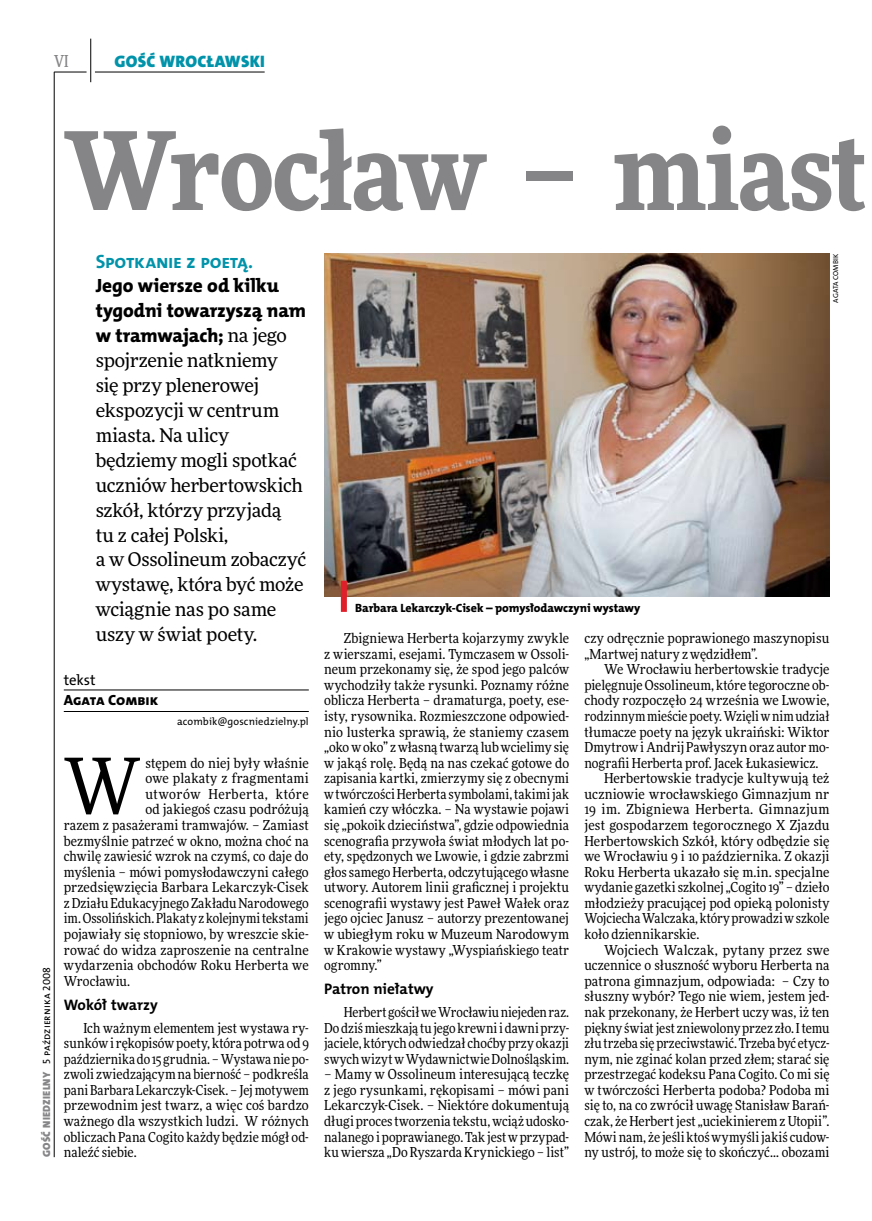
<style>
.page{position:relative;width:872px;height:1221px;background:#fff}
.page>*{position:absolute;margin:0;border:0;box-sizing:border-box;transform-origin:0 0}
.t1{font:900 108px "Freeday Narrow";letter-spacing:-.02em;color:#858486}
.t2{font:78.15px "Freeday Narrow News";color:#000}
.t3{font:19.35px/24.9px "The Mix HP8 Ex Bld";letter-spacing:-.015em;color:#000}
.t4{font:19.35px "The Mix HP7 Bld";letter-spacing:-.015em;color:#0093aa}
.t5{font:18.9px/24.9px "Freeday News";letter-spacing:-.015em;color:#000}
.t6{font:16.65px "The Mix HP9 Blk";letter-spacing:.02em;color:#0093aa}
.t7{font:500 16.5px "Freeday Narrow";color:#858486;scale:.9 1}
.t8{font:15.3px "The Mix HP7 Bld";color:#000}
.t9{font:14.85px "The Mix HP8 Ex Bld";letter-spacing:-.005em;color:#000}
.t10{font:14.85px "The Mix HP5 Plain";color:#000}
.t11{font:13.8px/15.6px "Freeday Narrow News";letter-spacing:.005em;color:#000;text-align:justify}
.t12{font:13.8px "Freeday Narrow News";letter-spacing:.025em;color:#000}
.t13{font:13.8px "Freeday Narrow News";letter-spacing:.03em;color:#000}
.t14{font:12px "The Mix HP8 Ex Bld";letter-spacing:-.005em;color:#000}
.t15{font:10.5px "The Mix HP5 Plain";letter-spacing:.01em;color:#000}
.t16{font:7.2px "The Mix HP5 Plain";letter-spacing:.005em;color:#000}
.s1{font-family:"The Mix HP9 Blk";color:#858486}
.s2{font-family:"Freeday News";font-size:18.9px}
</style>
<div class="page">
<hr style="left:54px;top:72px;width:1px;height:1085px;background:#000">
<hr style="left:90px;top:39px;width:1px;height:43px;background:#000">
<hr style="left:54px;top:72px;width:33px;height:1px;background:#000">
<hr style="left:95px;top:72px;width:170px;height:1px;background:#000">
<img style="left:324px;top:253px;width:505px;height:343px">
<div style="left:341px;top:580px;width:6px;height:32px;background:#df1f2a"></div>
<hr style="left:64px;top:689px;width:245px;height:1px;background:#000">
<hr style="left:64px;top:711px;width:245px;height:1px;background:#000">
<p class="t7" style="left:54px;top:50px;width:17px">VI</p>
<p class="t6" style="left:114px;top:50px;width:152px">GOŚĆ WROCŁAWSKI</p>
<h1 class="t1" style="left:64px;top:100px;width:804px">Wrocław – miast</h1>
<p class="t15" style="left:40px;top:1156px;width:192px;rotate:-90deg"><span class="s1">GOŚĆ NIEDZIELNY</span> 5 października 2008</p>
<h3 class="t4" style="left:96px;top:248px;width:159px">Spotkanie z poetą.</h3>
<h3 class="t3" style="left:96px;top:273px;width:212px">Jego wiersze od kilku tygodni towarzyszą nam w tramwajach; <span class="s2">na jego</span></h3>
<p class="t5" style="left:96px;top:347px;width:212px">spojrzenie natkniemy<br>się przy plenerowej ekspozycji w centrum miasta. Na ulicy będziemy mogli spotkać uczniów herbertowskich szkół, którzy przyjadą<br>tu z całej Polski,<br>a w Ossolineum zobaczyć wystawę, która być może wciągnie nas po same uszy w świat poety.</p>
<p class="t10" style="left:64px;top:670px;width:33px">tekst</p>
<p class="t9" style="left:64px;top:690px;width:96px">Agata Combik</p>
<p class="t15" style="left:177px;top:714px;width:133px">acombik@goscniedzielny.pl</p>
<h2 class="t2" style="left:64px;top:738px;width:78px">W</h2>
<p class="t11" style="left:145px;top:754px;width:165px">stępem do niej były właśnie</p>
<p class="t11" style="left:145px;top:770px;width:165px">owe plakaty z fragmentami</p>
<p class="t13" style="left:145px;top:785px;width:165px">utworów Herberta, które</p>
<p class="t11" style="left:145px;top:801px;width:165px">od jakiegoś czasu podróżują</p>
<p class="t11" style="left:64px;top:817px;width:246px">razem z pasażerami tramwajów. – Zamiast</p>
<p class="t11" style="left:64px;top:832px;width:246px">bezmyślnie patrzeć w okno, można choć na</p>
<p class="t11" style="left:64px;top:848px;width:246px">chwilę zawiesić wzrok na czymś, co daje do</p>
<p class="t11" style="left:64px;top:863px;width:246px">myślenia – mówi pomysłodawczyni całego</p>
<p class="t11" style="left:64px;top:879px;width:246px">przedsięwzięcia Barbara Lekarczyk-Cisek</p>
<p class="t11" style="left:64px;top:895px;width:246px">zDziału Edukacyjnego Zakładu Narodowego</p>
<p class="t11" style="left:64px;top:910px;width:246px">im. Ossolińskich. Plakaty z kolejnymi tekstami</p>
<p class="t11" style="left:64px;top:926px;width:246px">pojawiały się stopniowo, by wreszcie skie-</p>
<p class="t11" style="left:64px;top:941px;width:246px">rować do widza zaproszenie na centralne</p>
<p class="t11" style="left:64px;top:957px;width:246px">wydarzenia obchodów Roku Herberta we</p>
<p class="t11" style="left:64px;top:972px;width:68px">Wrocławiu.</p>
<p class="t8" style="left:64px;top:994px;width:95px">Wokół twarzy</p>
<p class="t11" style="left:64px;top:1019px;width:246px;text-indent:20px">Ich ważnym elementem jest wystawa ry&shy;sunków i rękopisów poety, która potrwa od 9 października do 15 grudnia. – Wystawa nie po&shy;zwoli zwiedzającym na bierność – podkreśla pani Barbara Lekarczyk-Cisek. – Jej motywem przewodnim jest twarz, a więc coś bardzo ważnego dla wszystkich ludzi. W różnych obliczach Pana Cogito każdy będzie mógł od&shy;naleźć siebie.</p>
<p class="t14" style="left:355px;top:600px;width:287px">Barbara Lekarczyk-Cisek – pomysłodawczyni wystawy</p>
<p class="t16" style="left:831px;top:303px;width:51px;rotate:-90deg">Agata Combik</p>
<p class="t11" style="left:324px;top:630px;width:246px;text-indent:20px">Zbigniewa Herberta kojarzymy zwykle z wierszami, esejami. Tymczasem w Ossoli&shy;neum przekonamy się, że spod jego palców wychodziły także rysunki. Poznamy różne oblicza Herberta – dramaturga, poety, ese&shy;isty, rysownika. Rozmieszczone odpowied&shy;nio lusterka sprawią, że staniemy czasem „oko w oko” z własną twarzą lub wcielimy się w jakąś rolę. Będą na nas czekać gotowe do zapisania kartki, zmierzymy się z obecnymi wtwórczości Herberta symbolami, takimi jak kamień czy włóczka. – Na wystawie pojawi się „pokoik dzieciństwa”, gdzie odpowiednia scenografia przywoła świat młodych lat po&shy;ety, spędzonych we Lwowie, i gdzie zabrzmi głos samego Herberta, odczytującego własne utwory. Autorem linii graficznej i projektu scenografii wystawy jest Paweł Wałek oraz jego ojciec Janusz – autorzy prezentowanej w ubiegłym roku w Muzeum Narodowym w Krakowie wystawy „Wyspiańskiego teatr ogromny.”</p>
<p class="t8" style="left:324px;top:979px;width:111px">Patron niełatwy</p>
<p class="t11" style="left:324px;top:1004px;width:246px;text-indent:20px">Herbert gościł we Wrocławiu niejeden raz.<br>Do dziś mieszkają tu jego krewni i dawni przy&shy;jaciele, których odwiedzał choćby przy okazji swych wizyt wWydawnictwie Dolnośląskim.</p>
<p class="t11" style="left:324px;top:1066px;width:246px">– Mamy w Ossolineum interesującą teczkę z jego rysunkami, rękopisami – mówi pani Lekarczyk-Cisek. – Niektóre dokumentują długi proces tworzenia tekstu, wciąż udosko&shy;nalanego i poprawianego. Tak jest wprzypad&shy;ku wiersza „Do Ryszarda Krynickiego – list”</p>
<p class="t11" style="left:584px;top:630px;width:246px">czy odręcznie poprawionego maszynopisu „Martwej natury z wędzidłem”.</p>
<p class="t11" style="left:604px;top:661px;width:227px">We Wrocławiu herbertowskie tradycje</p>
<p class="t11" style="left:584px;top:677px;width:246px">pielęgnuje Ossolineum, które tegoroczne ob-</p>
<p class="t11" style="left:584px;top:692px;width:246px">chody rozpoczęło 24 września we Lwowie,</p>
<p class="t11" style="left:584px;top:708px;width:246px">rodzinnym mieście poety. Wzięli wnim udział</p>
<p class="t11" style="left:584px;top:723px;width:246px">tłumacze poety na język ukraiński: Wiktor</p>
<p class="t11" style="left:584px;top:739px;width:246px">Dmytrow iAndrij Pawłyszyn oraz autor mo-</p>
<p class="t11" style="left:584px;top:754px;width:236px">nografii Herberta prof. Jacek Łukasiewicz.</p>
<p class="t11" style="left:604px;top:770px;width:227px">Herbertowskie tradycje kultywują też</p>
<p class="t11" style="left:584px;top:786px;width:246px">uczniowie wrocławskiego Gimnazjum nr</p>
<p class="t12" style="left:584px;top:801px;width:246px">19 im. Zbigniewa Herberta. Gimnazjum</p>
<p class="t11" style="left:584px;top:817px;width:246px">jest gospodarzem tegorocznego X Zjazdu</p>
<p class="t11" style="left:584px;top:832px;width:246px">Herbertowskich Szkół, który odbędzie się</p>
<p class="t11" style="left:584px;top:848px;width:246px">we Wrocławiu 9 i 10 października. Z okazji</p>
<p class="t11" style="left:584px;top:863px;width:246px">Roku Herberta ukazało się m.in. specjalne</p>
<p class="t11" style="left:584px;top:879px;width:246px">wydanie gazetki szkolnej „Cogito 19” – dzieło</p>
<p class="t11" style="left:584px;top:895px;width:246px">młodzieży pracującej pod opieką polonisty</p>
<p class="t11" style="left:584px;top:910px;width:246px">Wojciecha Walczaka, który prowadzi wszkole</p>
<p class="t11" style="left:584px;top:926px;width:116px">koło dziennikarskie.</p>
<p class="t11" style="left:604px;top:941px;width:227px">Wojciech Walczak, pytany przez swe</p>
<p class="t11" style="left:584px;top:957px;width:246px">uczennice o słuszność wyboru Herberta na</p>
<p class="t11" style="left:584px;top:972px;width:247px">patrona gimnazjum, odpowiada: – Czy to</p>
<p class="t11" style="left:584px;top:988px;width:246px">słuszny wybór? Tego nie wiem, jestem jed-</p>
<p class="t11" style="left:584px;top:1004px;width:246px">nak przekonany, że Herbert uczy was, iż ten</p>
<p class="t11" style="left:584px;top:1019px;width:246px">piękny świat jest zniewolony przez zło. Itemu</p>
<p class="t11" style="left:584px;top:1035px;width:246px">złu trzeba się przeciwstawić. Trzeba być etycz-</p>
<p class="t11" style="left:584px;top:1050px;width:246px">nym, nie zginać kolan przed złem; starać się</p>
<p class="t11" style="left:584px;top:1066px;width:246px">przestrzegać kodeksu Pana Cogito. Co mi się</p>
<p class="t11" style="left:584px;top:1081px;width:246px">w twórczości Herberta podoba? Podoba mi</p>
<p class="t11" style="left:584px;top:1097px;width:246px">się to, na co zwrócił uwagę Stanisław Barań-</p>
<p class="t11" style="left:584px;top:1112px;width:246px">czak, że Herbert jest „uciekinierem z Utopii”.</p>
<p class="t11" style="left:584px;top:1128px;width:246px">Mówi nam, że jeśli ktoś wymyśli jakiś cudow-</p>
<p class="t11" style="left:584px;top:1144px;width:246px">ny ustrój, to może się to skończyć… obozami</p>
</div>
